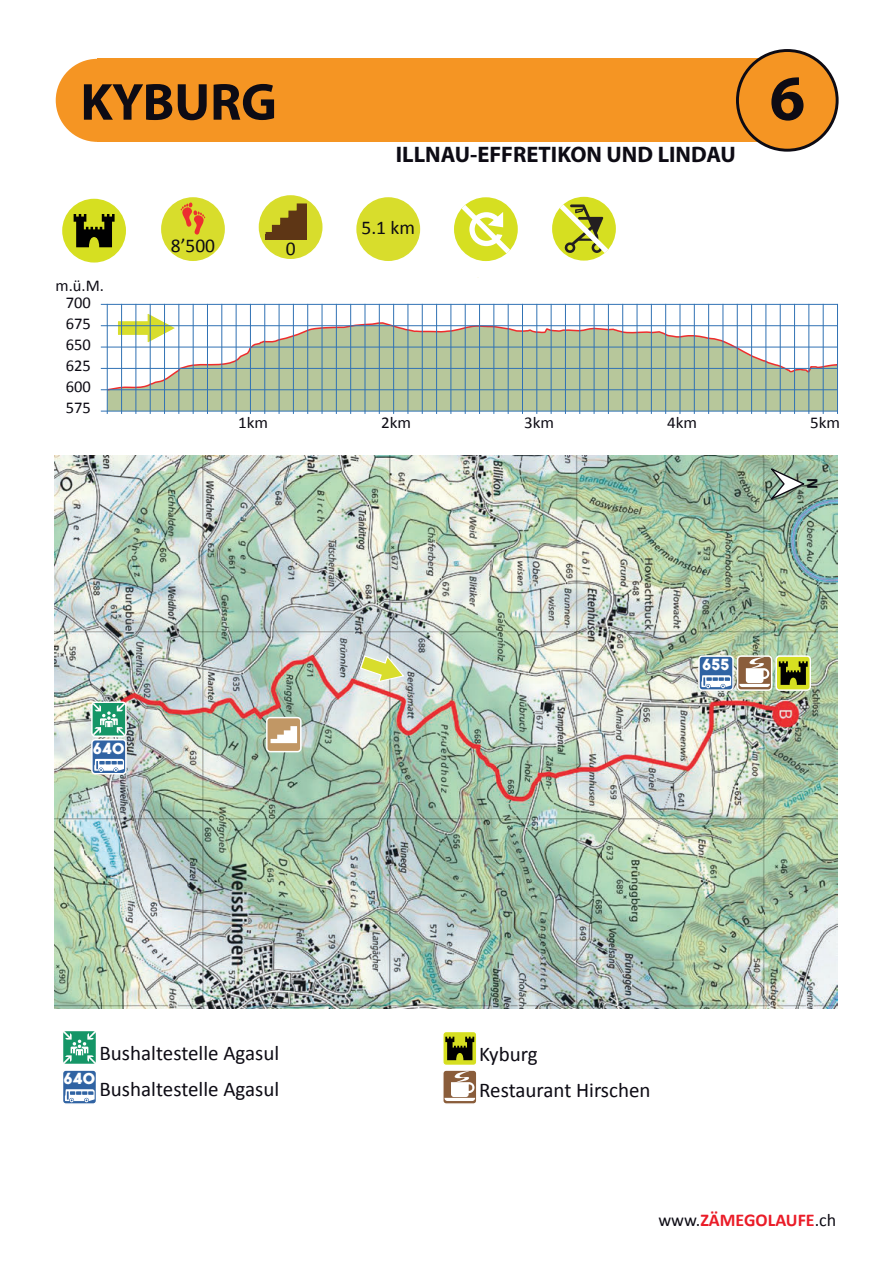
<style>
.page{position:relative;width:893px;height:1263px;background:#fff}
.page>*{position:absolute;margin:0;border:0;box-sizing:border-box;transform-origin:0 0}
.t1{font:700 64.5px "Myriad Pro";color:#0d0b14}
.t2{font:700 52.5px "Myriad Pro";letter-spacing:-.005em;color:#0d0b14}
.t3{font:700 22.5px "Myriad Pro";color:#0d0b14}
.t4{font:21px/36px "Calibri";color:#0d0b14}
.t5{font:19.5px "Calibri";color:#0d0b14}
.t6{font:700 18px "Calibri";color:#ea1c28}
.t7{font:700 16.65px "Calibri";color:#0d0b14}
.t8{font:16.5px/21px "Calibri";color:#0d0b14}
.t9{font:15px "COCOGOOSE";color:#fff}
.s1{font-weight:400;color:#0d0b14}
</style>
<div class="page">
<img style="left:54px;top:455px;width:783px;height:553px">
<svg style="left:767px;top:465px;width:40px;height:36px"></svg>
<svg style="left:359px;top:654px;width:46px;height:29px"></svg>
<div style="left:62px;top:1030px;width:35px;height:35px;border:2px solid #fff;border-radius:3px"></div>
<svg style="left:63px;top:1031px;width:33px;height:32px"></svg>
<div style="left:91px;top:701px;width:36px;height:36px;border:2px solid #fff;border-radius:3px"></div>
<svg style="left:93px;top:703px;width:32px;height:32px"></svg>
<div style="left:443px;top:1070px;width:34px;height:34px;background:#8a5d3b;border-radius:3px"></div>
<div style="left:442px;top:1069px;width:36px;height:36px;border:2px solid #fff;border-radius:3px"></div>
<svg style="left:444px;top:1071px;width:31px;height:30px"></svg>
<svg style="left:738px;top:656px;width:34px;height:34px"></svg>
<div style="left:737px;top:655px;width:35px;height:36px;border:2px solid #fff;border-radius:3px"></div>
<svg style="left:739px;top:657px;width:31px;height:30px"></svg>
<svg style="left:443px;top:1031px;width:34px;height:34px"></svg>
<div style="left:442px;top:1031px;width:36px;height:35px;border:2px solid #fff;border-radius:3px"></div>
<svg style="left:445px;top:1037px;width:29px;height:23px"></svg>
<div style="left:776px;top:656px;width:34px;height:34px;background:#d6df21;border-radius:3px"></div>
<div style="left:775px;top:655px;width:36px;height:36px;border:2px solid #fff;border-radius:3px"></div>
<svg style="left:779px;top:661px;width:29px;height:24px"></svg>
<div style="left:92px;top:740px;width:34px;height:34px;background:#3063a3;border-radius:3px"></div>
<div style="left:91px;top:739px;width:36px;height:35px;border:2px solid #fff;border-radius:3px"></div>
<svg style="left:94px;top:759px;width:30px;height:13px"></svg>
<div style="left:62px;top:1070px;width:35px;height:34px;background:#3063a3;border-radius:3px"></div>
<div style="left:62px;top:1069px;width:35px;height:36px;border:2px solid #fff;border-radius:3px"></div>
<svg style="left:65px;top:1089px;width:30px;height:13px"></svg>
<div style="left:699px;top:656px;width:34px;height:34px;background:#3063a3;border-radius:3px"></div>
<div style="left:698px;top:655px;width:36px;height:36px;border:2px solid #fff;border-radius:3px"></div>
<svg style="left:701px;top:675px;width:30px;height:13px"></svg>
<div style="left:267px;top:718px;width:34px;height:34px;background:#c19765;border-radius:3px"></div>
<div style="left:266px;top:717px;width:36px;height:35px;border:2px solid #fff;border-radius:3px"></div>
<svg style="left:271px;top:726px;width:26px;height:17px"></svg>
<div style="left:356px;top:197px;width:64px;height:64px;background:#d8dd2c;border-radius:50%"></div>
<div style="left:161px;top:197px;width:64px;height:64px;background:#d8dd2c;border-radius:50%"></div>
<svg style="left:181px;top:202px;width:24px;height:33px"></svg>
<div style="left:259px;top:195px;width:63px;height:64px;background:#d8dd2c;border-radius:50%"></div>
<svg style="left:262px;top:201px;width:49px;height:37px"></svg>
<div style="left:266px;top:234px;width:41px;height:5px;background:#5e3615"></div>
<div style="left:275px;top:228px;width:32px;height:6px;background:#5e3615"></div>
<div style="left:283px;top:220px;width:24px;height:9px;background:#5e3615"></div>
<div style="left:291px;top:213px;width:16px;height:9px;background:#5e3615"></div>
<div style="left:299px;top:205px;width:8px;height:9px;background:#5e3615"></div>
<div style="left:552px;top:197px;width:64px;height:64px;background:#d6df21;border-radius:50%"></div>
<svg style="left:560px;top:204px;width:48px;height:49px"></svg>
<div style="left:62px;top:199px;width:64px;height:64px;background:#d6df21;border-radius:50%"></div>
<svg style="left:74px;top:214px;width:41px;height:33px"></svg>
<div style="left:454px;top:197px;width:64px;height:64px;background:#d6df21;border-radius:50%"></div>
<svg style="left:462px;top:205px;width:48px;height:48px"></svg>
<svg style="left:108px;top:391px;width:729px;height:20px;background:#b1c39b"></svg>
<svg style="left:106px;top:321px;width:731px;height:70px"></svg>
<svg style="left:116px;top:310px;width:63px;height:36px"></svg>
<hr style="left:101px;top:411px;width:736px;height:1px;background:#3172b4">
<hr style="left:101px;top:389px;width:736px;height:1px;background:#3172b4">
<hr style="left:101px;top:368px;width:736px;height:1px;background:#3172b4">
<hr style="left:107px;top:304px;width:1px;height:110px;background:#3172b4">
<hr style="left:164px;top:304px;width:1px;height:110px;background:#3172b4">
<hr style="left:101px;top:347px;width:736px;height:1px;background:#3172b4">
<hr style="left:222px;top:304px;width:1px;height:110px;background:#3172b4">
<hr style="left:136px;top:304px;width:1px;height:110px;background:#3172b4">
<hr style="left:193px;top:304px;width:1px;height:110px;background:#3172b4">
<hr style="left:393px;top:304px;width:1px;height:110px;background:#3172b4">
<hr style="left:350px;top:304px;width:1px;height:110px;background:#3172b4">
<hr style="left:608px;top:304px;width:1px;height:110px;background:#3172b4">
<hr style="left:336px;top:304px;width:1px;height:110px;background:#3172b4">
<hr style="left:522px;top:304px;width:1px;height:110px;background:#3172b4">
<hr style="left:307px;top:304px;width:1px;height:110px;background:#3172b4">
<hr style="left:451px;top:304px;width:1px;height:110px;background:#3172b4">
<hr style="left:279px;top:304px;width:1px;height:110px;background:#3172b4">
<hr style="left:408px;top:304px;width:1px;height:110px;background:#3172b4">
<hr style="left:250px;top:304px;width:1px;height:110px;background:#3172b4">
<hr style="left:121px;top:304px;width:1px;height:110px;background:#3172b4">
<hr style="left:179px;top:304px;width:1px;height:110px;background:#3172b4">
<hr style="left:651px;top:304px;width:1px;height:110px;background:#3172b4">
<hr style="left:150px;top:304px;width:1px;height:110px;background:#3172b4">
<hr style="left:579px;top:304px;width:1px;height:110px;background:#3172b4">
<hr style="left:322px;top:304px;width:1px;height:110px;background:#3172b4">
<hr style="left:479px;top:304px;width:1px;height:110px;background:#3172b4">
<hr style="left:293px;top:304px;width:1px;height:110px;background:#3172b4">
<hr style="left:422px;top:304px;width:1px;height:110px;background:#3172b4">
<hr style="left:264px;top:304px;width:1px;height:110px;background:#3172b4">
<hr style="left:379px;top:304px;width:1px;height:110px;background:#3172b4">
<hr style="left:236px;top:304px;width:1px;height:110px;background:#3172b4">
<hr style="left:365px;top:304px;width:1px;height:110px;background:#3172b4">
<hr style="left:207px;top:304px;width:1px;height:110px;background:#3172b4">
<hr style="left:837px;top:304px;width:1px;height:110px;background:#3172b4">
<hr style="left:766px;top:304px;width:1px;height:110px;background:#3172b4">
<hr style="left:536px;top:304px;width:1px;height:110px;background:#3172b4">
<hr style="left:465px;top:304px;width:1px;height:110px;background:#3172b4">
<hr style="left:594px;top:304px;width:1px;height:110px;background:#3172b4">
<hr style="left:436px;top:304px;width:1px;height:110px;background:#3172b4">
<hr style="left:508px;top:304px;width:1px;height:110px;background:#3172b4">
<hr style="left:622px;top:304px;width:1px;height:110px;background:#3172b4">
<hr style="left:637px;top:304px;width:1px;height:110px;background:#3172b4">
<hr style="left:565px;top:304px;width:1px;height:110px;background:#3172b4">
<hr style="left:665px;top:304px;width:1px;height:110px;background:#3172b4">
<hr style="left:551px;top:304px;width:1px;height:110px;background:#3172b4">
<hr style="left:494px;top:304px;width:1px;height:110px;background:#3172b4">
<hr style="left:694px;top:304px;width:1px;height:110px;background:#3172b4">
<hr style="left:723px;top:304px;width:1px;height:110px;background:#3172b4">
<hr style="left:794px;top:304px;width:1px;height:110px;background:#3172b4">
<hr style="left:101px;top:325px;width:736px;height:1px;background:#3172b4">
<hr style="left:101px;top:304px;width:736px;height:1px;background:#3172b4">
<hr style="left:680px;top:304px;width:1px;height:110px;background:#3172b4">
<hr style="left:708px;top:304px;width:1px;height:110px;background:#3172b4">
<hr style="left:751px;top:304px;width:1px;height:110px;background:#3172b4">
<hr style="left:809px;top:304px;width:1px;height:110px;background:#3172b4">
<hr style="left:780px;top:304px;width:1px;height:110px;background:#3172b4">
<hr style="left:737px;top:304px;width:1px;height:110px;background:#3172b4">
<hr style="left:823px;top:304px;width:1px;height:110px;background:#3172b4">
<div style="left:56px;top:59px;width:83px;height:83px;background:#f59523;border-radius:50%"></div>
<div style="left:97px;top:59px;width:685px;height:83px;background:#f59523"></div>
<div style="left:737px;top:51px;width:100px;height:99px;background:#f59523;border-radius:50%"></div>
<div style="left:736px;top:49px;width:103px;height:103px;border:3px solid #0d0b14;border-radius:50%"></div>
<h2 class="t2" style="left:80px;top:68px;width:198px">KYBURG</h2>
<h1 class="t1" style="left:769px;top:56px;width:37px">6</h1>
<p class="t3" style="left:396px;top:140px;width:341px">ILLNAU-EFFRETIKON UND LINDAU</p>
<p class="t8" style="left:56px;top:274px;width:50px">m.ü.M.</p>
<p class="t8" style="left:66px;top:292px;width:27px">700</p>
<p class="t8" style="left:66px;top:313px;width:27px">675</p>
<p class="t8" style="left:66px;top:334px;width:27px">650</p>
<p class="t8" style="left:66px;top:355px;width:27px">625</p>
<p class="t8" style="left:66px;top:376px;width:27px">600<br>575</p>
<p class="t5" style="left:171px;top:232px;width:46px">8’500</p>
<p class="t5" style="left:286px;top:235px;width:11px">0</p>
<p class="t5" style="left:361px;top:214px;width:55px">5.1 km</p>
<p class="t8" style="left:524px;top:412px;width:31px">3km</p>
<p class="t8" style="left:667px;top:412px;width:31px">4km</p>
<p class="t8" style="left:238px;top:412px;width:31px">1km</p>
<p class="t8" style="left:381px;top:412px;width:31px">2km</p>
<p class="t8" style="left:810px;top:412px;width:31px">5km</p>
<p class="t7" style="left:825px;top:478px;width:12px;rotate:90deg">N</p>
<p class="t9" style="left:93px;top:737px;width:34px">640</p>
<p class="t9" style="left:702px;top:653px;width:29px">655</p>
<p class="t4" style="left:100px;top:1034px;width:181px">Bushaltestelle Agasul<br>Bushaltestelle Agasul</p>
<p class="t4" style="left:479px;top:1035px;width:173px">Kyburg<br>Restaurant Hirschen</p>
<p class="t9" style="left:63px;top:1067px;width:34px">640</p>
<p class="t6" style="left:658px;top:1207px;width:180px"><span class="s1">www.</span>ZÄMEGOLAUFE<span class="s1">.ch</span></p>
</div>
